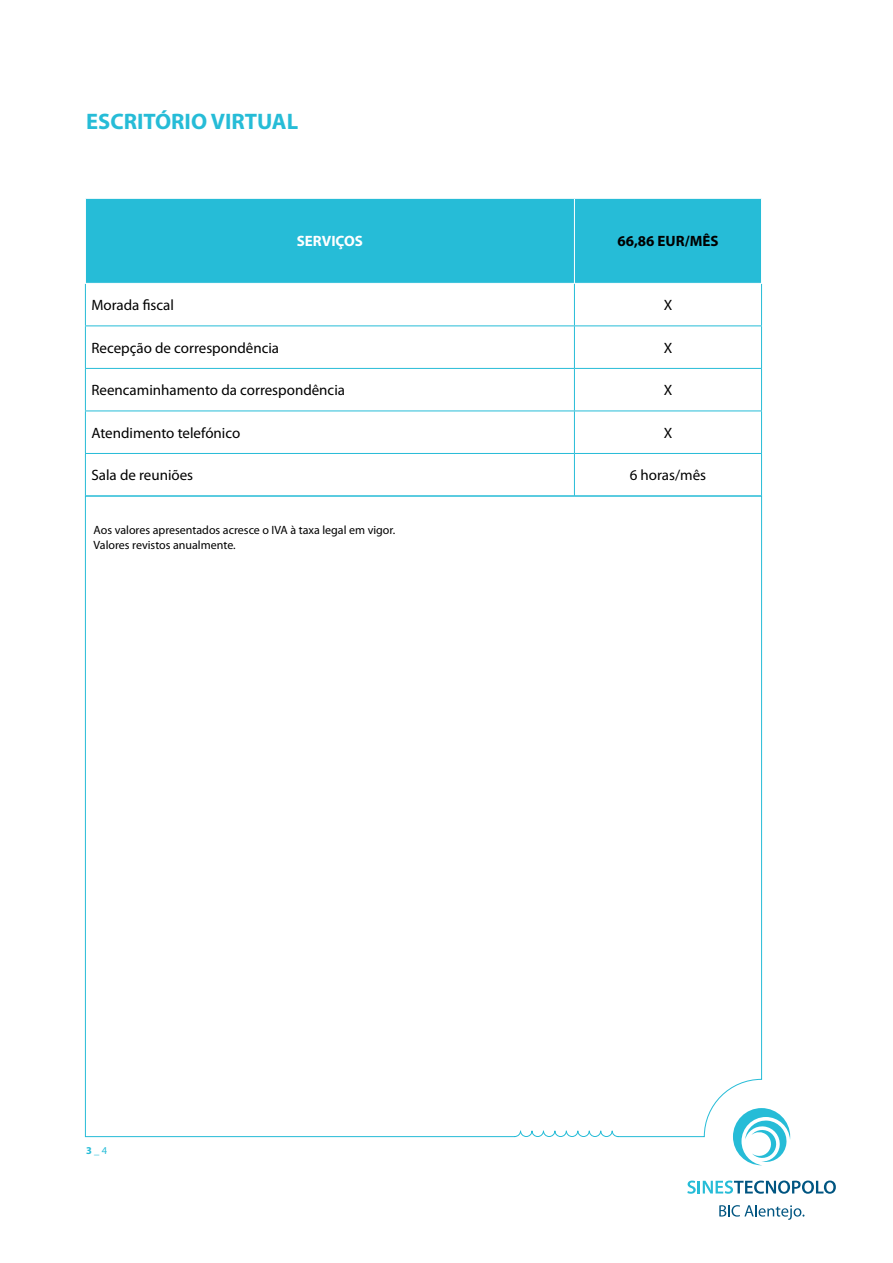
<style>
.page{position:relative;width:893px;height:1263px;background:#fff}
.page>*{position:absolute;margin:0;border:0;box-sizing:border-box;transform-origin:0 0}
.t1{font:700 22.5px "Myriad Pro";color:#26bcd7}
.t2{font:15px "Myriad Pro";color:#000}
.t3{font:700 15px "Myriad Pro";color:#000}
.t4{font:700 15px "Myriad Pro";color:#fff}
.t5{font:12px/15px "Myriad Pro";color:#000}
.t6{font:10.5px "Myriad Pro";color:#26bcd7}
.s1{font-weight:700}
</style>
<div class="page">
<div style="left:86px;top:199px;width:675px;height:84px;background:#26bcd7"></div>
<hr style="left:574px;top:284px;width:1px;height:41px;background:#26bcd7">
<hr style="left:761px;top:284px;width:1px;height:41px;background:#26bcd7">
<hr style="left:85px;top:326px;width:1px;height:42px;background:#26bcd7">
<hr style="left:574px;top:325px;width:188px;height:1px;background:#26bcd7">
<hr style="left:574px;top:326px;width:1px;height:42px;background:#26bcd7">
<hr style="left:761px;top:326px;width:1px;height:42px;background:#26bcd7">
<hr style="left:85px;top:368px;width:489px;height:1px;background:#26bcd7">
<hr style="left:85px;top:369px;width:1px;height:42px;background:#26bcd7">
<hr style="left:574px;top:368px;width:188px;height:1px;background:#26bcd7">
<hr style="left:574px;top:369px;width:1px;height:42px;background:#26bcd7">
<hr style="left:761px;top:369px;width:1px;height:42px;background:#26bcd7">
<hr style="left:85px;top:411px;width:489px;height:1px;background:#26bcd7">
<hr style="left:85px;top:411px;width:1px;height:42px;background:#26bcd7">
<hr style="left:574px;top:411px;width:188px;height:1px;background:#26bcd7">
<hr style="left:574px;top:411px;width:1px;height:42px;background:#26bcd7">
<hr style="left:761px;top:411px;width:1px;height:42px;background:#26bcd7">
<hr style="left:85px;top:453px;width:489px;height:1px;background:#26bcd7">
<hr style="left:85px;top:454px;width:1px;height:42px;background:#26bcd7">
<hr style="left:574px;top:453px;width:188px;height:1px;background:#26bcd7">
<hr style="left:574px;top:454px;width:1px;height:42px;background:#26bcd7">
<hr style="left:761px;top:454px;width:1px;height:42px;background:#26bcd7">
<hr style="left:574px;top:199px;width:1px;height:84px;background:#fff">
<hr style="left:85px;top:284px;width:1px;height:41px;background:#26bcd7">
<hr style="left:85px;top:325px;width:489px;height:1px;background:#26bcd7">
<svg style="left:687px;top:1180px;width:149px;height:14px"></svg>
<svg style="left:719px;top:1205px;width:85px;height:15px"></svg>
<svg style="left:733px;top:1108px;width:57px;height:57px"></svg>
<svg style="left:85px;top:495px;width:677px;height:642px"></svg>
<h1 class="t1" style="left:86px;top:112px;width:214px">ESCRITÓRIO VIRTUAL</h1>
<p class="t4" style="left:297px;top:235px;width:68px">SERVIÇOS</p>
<p class="t3" style="left:617px;top:235px;width:103px">66,86 EUR/MÊS</p>
<p class="t2" style="left:91px;top:299px;width:84px">Morada fiscal</p>
<p class="t2" style="left:664px;top:299px;width:10px">X</p>
<p class="t2" style="left:91px;top:341px;width:189px">Recepção de correspondência</p>
<p class="t2" style="left:664px;top:341px;width:10px">X</p>
<p class="t2" style="left:91px;top:384px;width:255px">Reencaminhamento da correspondência</p>
<p class="t2" style="left:664px;top:384px;width:10px">X</p>
<p class="t2" style="left:91px;top:427px;width:150px">Atendimento telefónico</p>
<p class="t2" style="left:664px;top:427px;width:10px">X</p>
<p class="t2" style="left:91px;top:469px;width:103px">Sala de reuniões</p>
<p class="t2" style="left:630px;top:469px;width:78px">6 horas/mês</p>
<p class="t5" style="left:94px;top:523px;width:303px">Aos valores apresentados acresce o IVA à taxa legal em vigor.<br>Valores revistos anualmente.</p>
<p class="t6" style="left:86px;top:1146px;width:22px"><span class="s1">3</span> _ 4</p>
</div>
